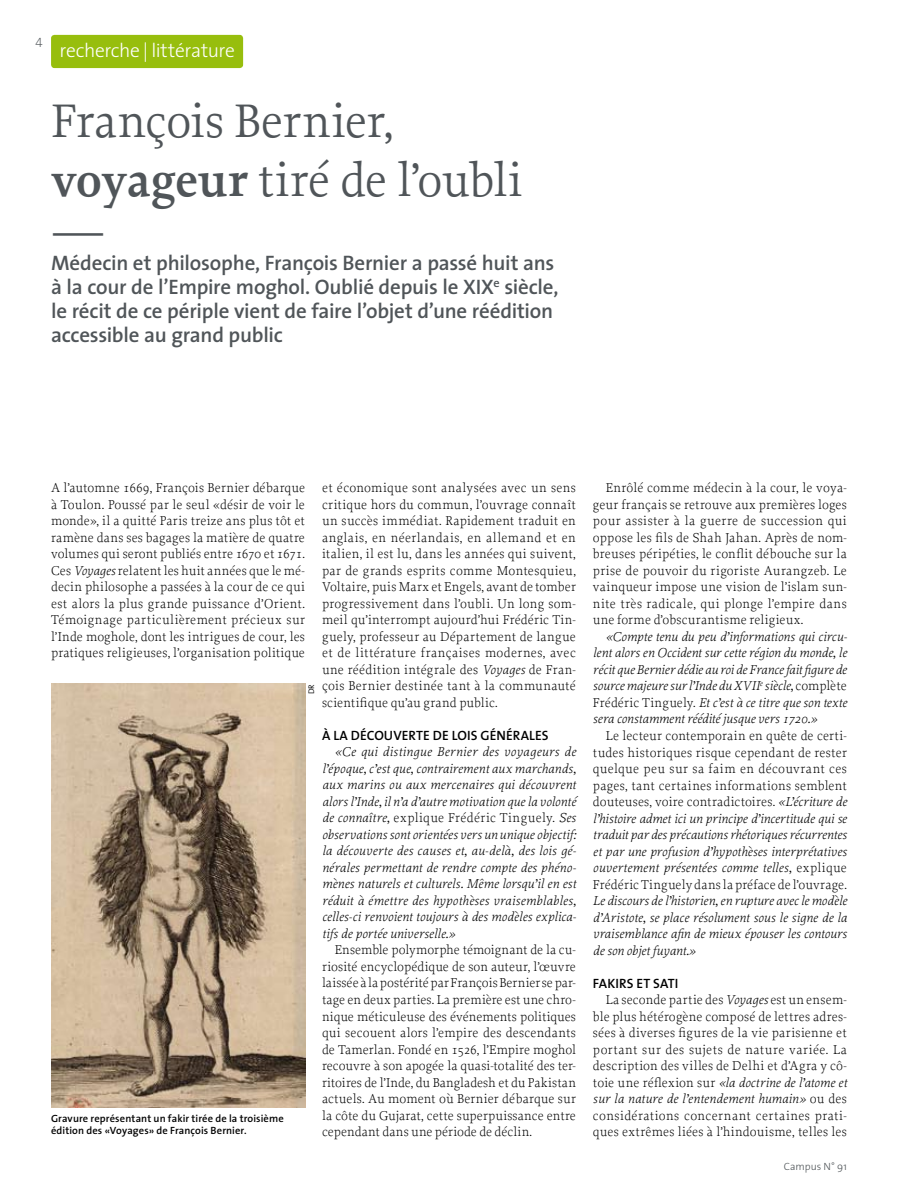
<style>
.page{position:relative;width:898px;height:1204px;background:#fff}
.page>*{position:absolute;margin:0;border:0;box-sizing:border-box;transform-origin:0 0}
.t1{font:49.5px/59.4px "Proforma";letter-spacing:-.005em;color:#505559}
.t2{font:italic 500 49.5px "Proforma";color:#505559}
.t3{font:600 21px/24px "The Sans";letter-spacing:-.01em;color:#505559}
.t4{font:300 19.5px "The Sans";letter-spacing:-.015em;color:#fff}
.t5{font:300 13.5px/16.5px "Proforma";letter-spacing:.015em;color:#000;text-align:justify}
.t6{font:italic 300 13.5px/16.5px "Proforma";letter-spacing:.01em;color:#000;text-align:justify}
.t7{font:600 13.5px "The Sans";color:#000}
.t8{font:13.5px "The Sans Extra Light Caps";color:#505559}
.t9{font:600 10.5px/12.8px "The Sans";letter-spacing:.01em;color:#000}
.t10{font:300 10.5px "The Sans";color:#505559}
.t11{font:300 8.25px "The Sans";color:#000}
.s1{font-weight:600}
.s2{font-style:italic}
.s3{font-style:normal}
</style>
<div class="page">
<div style="left:51px;top:35px;width:192px;height:33px;background:#97be0d;border-radius:3px"></div>
<img style="left:51px;top:684px;width:254px;height:423px">
<p class="t8" style="left:35px;top:31px;width:9px">4</p>
<h3 class="t4" style="left:60px;top:34px;width:177px">recherche | littérature</h3>
<h1 class="t1" style="left:51px;top:90px;width:473px">François Bernier, <span class="s1">voyageur</span> tiré de l’oubli</h1>
<h1 class="t2" style="left:51px;top:198px;width:51px">—</h1>
<h2 class="t3" style="left:51px;top:250px;width:508px">Médecin et philosophe, François Bernier a passé huit ans à la cour de l’Empire moghol. Oublié depuis le XIX<sup>e</sup> siècle, le récit de ce périple vient de faire l’objet d’une réédition accessible au grand public</h2>
<p class="t5" style="left:51px;top:479px;width:255px">A l’automne 1669, François Bernier débarque à Toulon. Poussé par le seul «désir de voir le monde», il a quitté Paris treize ans plus tôt et ramène dans ses bagages la matière de quatre volumes qui seront publiés entre 1670 et 1671.<br>Ces <span class="s2">Voyages</span> relatent les huit années que le mé&shy;decin philosophe a passées à la cour de ce qui est alors la plus grande puissance d’Orient.<br>Témoignage particulièrement précieux sur l’Inde moghole, dont les intrigues de cour, les pratiques religieuses, l’organisation politique</p>
<p class="t5" style="left:322px;top:479px;width:255px">et économique sont analysées avec un sens critique hors du commun, l’ouvrage connaît un succès immédiat. Rapidement traduit en anglais, en néerlandais, en allemand et en italien, il est lu, dans les années qui suivent, par de grands esprits comme Montesquieu, Voltaire, puis Marx et Engels, avant de tomber progressivement dans l’oubli. Un long som&shy;meil qu’interrompt aujourd’hui Frédéric Tin&shy;guely, professeur au Département de langue et de littérature françaises modernes, avec une réédition intégrale des <span class="s2">Voyages</span> de Fran&shy;çois Bernier destinée tant à la communauté scientifique qu’au grand public.</p>
<p class="t7" style="left:322px;top:724px;width:54px">À la Découverte</p>
<p class="t7" style="left:432px;top:724px;width:26px">de lois</p>
<p class="t7" style="left:480px;top:724px;width:41px">générales</p>
<p class="t6" style="left:322px;top:743px;width:255px;text-indent:13px">«Ce qui distingue Bernier des voyageurs de l’époque, c’est que, contrairement aux marchands, aux marins ou aux mercenaires qui découvrent alors l’Inde, il n’a d’autre motivation que la volonté de connaître, <span class="s3">explique Frédéric Tinguely.</span> Ses observations sont orientées vers un unique objectif: la découverte des causes et, au-delà, des lois gé&shy;nérales permettant de rendre compte des phéno&shy;mènes naturels et culturels. Même lorsqu’il en est réduit à émettre des hypothèses vraisemblables, celles-ci renvoient toujours à des modèles explica&shy;tifs de portée universelle.»</p>
<p class="t5" style="left:322px;top:941px;width:255px;text-indent:13px">Ensemble polymorphe témoignant de la cu&shy;riosité encyclopédique de son auteur, l’œuvre laissée à la postérité par François Bernier se par&shy;tage en deux parties. La première est une chro&shy;nique méticuleuse des événements politiques qui secouent alors l’empire des descendants de Tamerlan. Fondé en 1526, l’Empire moghol recouvre à son apogée la quasi-totalité des ter&shy;ritoires de l’Inde, du Bangladesh et du Pakistan actuels. Au moment où Bernier débarque sur la côte du Gujarat, cette superpuissance entre cependant dans une période de déclin.</p>
<p class="t11" style="left:304px;top:694px;width:12px;rotate:-90deg">dr</p>
<p class="t9" style="left:51px;top:1111px;width:234px">G ravure représentant un fakir tirée de la troisième édition des «Voyages» de François Bernier.</p>
<p class="t5" style="left:592px;top:479px;width:255px;text-indent:13px">Enrôlé comme médecin à la cour, le voya&shy;geur français se retrouve aux premières loges pour assister à la guerre de succession qui oppose les fils de Shah Jahan. Après de nom&shy;breuses péripéties, le conflit débouche sur la prise de pouvoir du rigoriste Aurangzeb. Le vainqueur impose une vision de l’islam sun&shy;nite très radicale, qui plonge l’empire dans une forme d’obscurantisme religieux.</p>
<p class="t6" style="left:592px;top:627px;width:255px;text-indent:13px">«Compte tenu du peu d’informations qui circu&shy;lent alors en Occident sur cette région du monde, le récit que Bernier dédie au roi de France fait figure de source majeure sur l’Inde du XVII<sup>e</sup> siècle, <span class="s3">complète Frédéric Tinguely.</span> Et c’est à ce titre que son texte sera constamment réédité jusque vers 1720.»</p>
<p class="t5" style="left:592px;top:727px;width:255px;text-indent:13px">Le lecteur contemporain en quête de certi&shy;tudes historiques risque cependant de rester quelque peu sur sa faim en découvrant ces pages, tant certaines informations semblent douteuses, voire contradictoires. <span class="s2">«L’écriture de l’histoire admet ici un principe d’incertitude qui se traduit par des précautions rhétoriques récurrentes et par une profusion d’hypothèses interprétatives ouvertement présentées comme telles,</span> explique Frédéric Tinguely dans la préface de l’ouvrage.</p>
<p class="t6" style="left:592px;top:892px;width:255px">Le discours de l’historien, en rupture avec le modèle d’Aristote, se place résolument sous le signe de la vraisemblance afin de mieux épouser les contours de son objet fuyant.»</p>
<p class="t7" style="left:592px;top:971px;width:14px">Fakirs</p>
<p class="t7" style="left:636px;top:971px;width:24px">et sati</p>
<p class="t5" style="left:592px;top:991px;width:255px;text-indent:13px">La seconde partie des <span class="s2">Voyages</span> est un ensem&shy;ble plus hétérogène composé de lettres adres&shy;sées à diverses figures de la vie parisienne et portant sur des sujets de nature variée. La description des villes de Delhi et d’Agra y cô&shy;toie une réflexion sur <span class="s2">«la doctrine de l’atome et sur la nature de l’entendement humain»</span> ou des considérations concernant certaines prati&shy;ques extrêmes liées à l’hindouisme, telles les</p>
<p class="t10" style="left:783px;top:1157px;width:64px">Campus N° 91</p>
</div>
